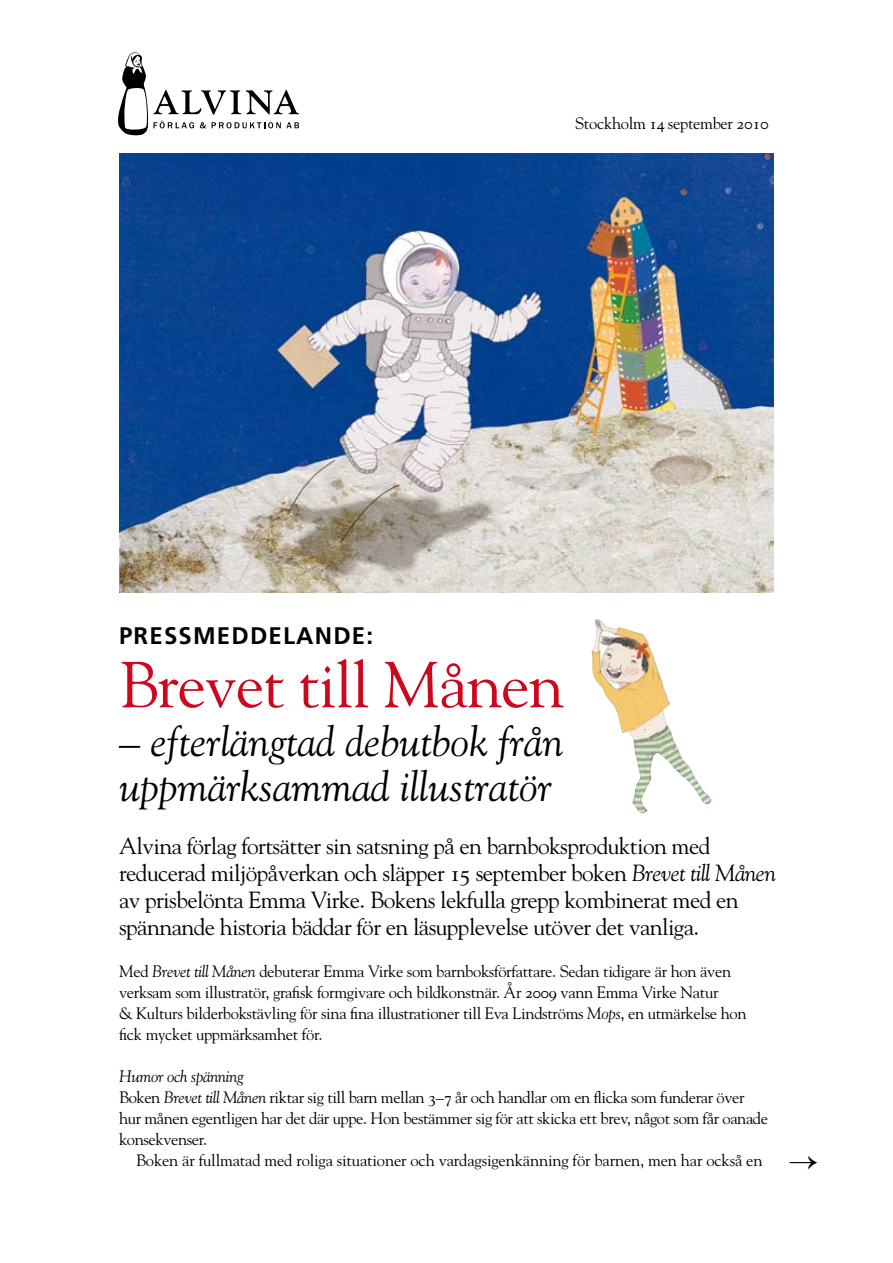
<style>
.page{position:relative;width:893px;height:1263px;background:#fff}
.page>*{position:absolute;margin:0;border:0;box-sizing:border-box;transform-origin:0 0}
.t1{font:64.5px "Goudy Std";letter-spacing:-.02em;color:#cc071e}
.t2{font:italic 42px/45px "Goudy Std";color:#000}
.t3{font:700 24px "Frutiger LT Std";letter-spacing:.05em;color:#000}
.t4{font:23.25px/27px "Goudy Std";letter-spacing:-.025em;color:#000}
.t5{font:16.5px/21px "Goudy Std";letter-spacing:-.02em;color:#000}
.s1{font-style:italic}
</style>
<div class="page">
<img style="left:119px;top:154px;width:655px;height:438px">
<svg style="left:118px;top:52px;width:181px;height:83px"></svg>
<img style="left:591px;top:619px;width:121px;height:194px">
<p class="t5" style="left:575px;top:113px;width:195px">Stockholm 14 september 2010</p>
<h3 class="t3" style="left:119px;top:622px;width:256px">PRESSMEDDELANDE:</h3>
<h1 class="t1" style="left:119px;top:645px;width:447px">Brevet till Månen</h1>
<h2 class="t2" style="left:119px;top:719px;width:446px">– efterlängtad debutbok från uppmärksammad illustratör</h2>
<p class="t4" style="left:119px;top:832px;width:658px">Alvina förlag fortsätter sin satsning på en barnboksproduktion med reducerad miljöpåverkan och släpper 15 september boken <span class="s1">Brevet till Månen </span>av prisbelönta Emma Virke. Bokens lekfulla grepp kombinerat med en spännande historia bäddar för en läsupplevelse utöver det vanliga.</p>
<p class="t5" style="left:119px;top:960px;width:629px">Med <span class="s1">Brevet till Månen</span> debuterar Emma Virke som barnboksförfattare. Sedan tidigare är hon även verksam som illustratör, grafisk formgivare och bildkonstnär. År 2009 vann Emma Virke Natur<br>&amp; Kulturs bilderbokstävling för sina fina illustrationer till Eva Lindströms <span class="s1">Mops</span>, en utmärkelse hon fick mycket uppmärksamhet för.</p>
<p class="t5" style="left:119px;top:1065px;width:651px"><span class="s1">Humor och spänning<br></span>Boken <span class="s1">Brevet till Månen</span> riktar sig till barn mellan 3–7 år och handlar om en flicka som funderar över hur månen egentligen har det där uppe. Hon bestämmer sig för att skicka ett brev, något som får oanade konsekvenser.</p>
<p class="t5" style="left:136px;top:1149px;width:684px">Boken är fullmatad med roliga situationer och vardagsigenkänning för barnen, men har också en →</p>
</div>
